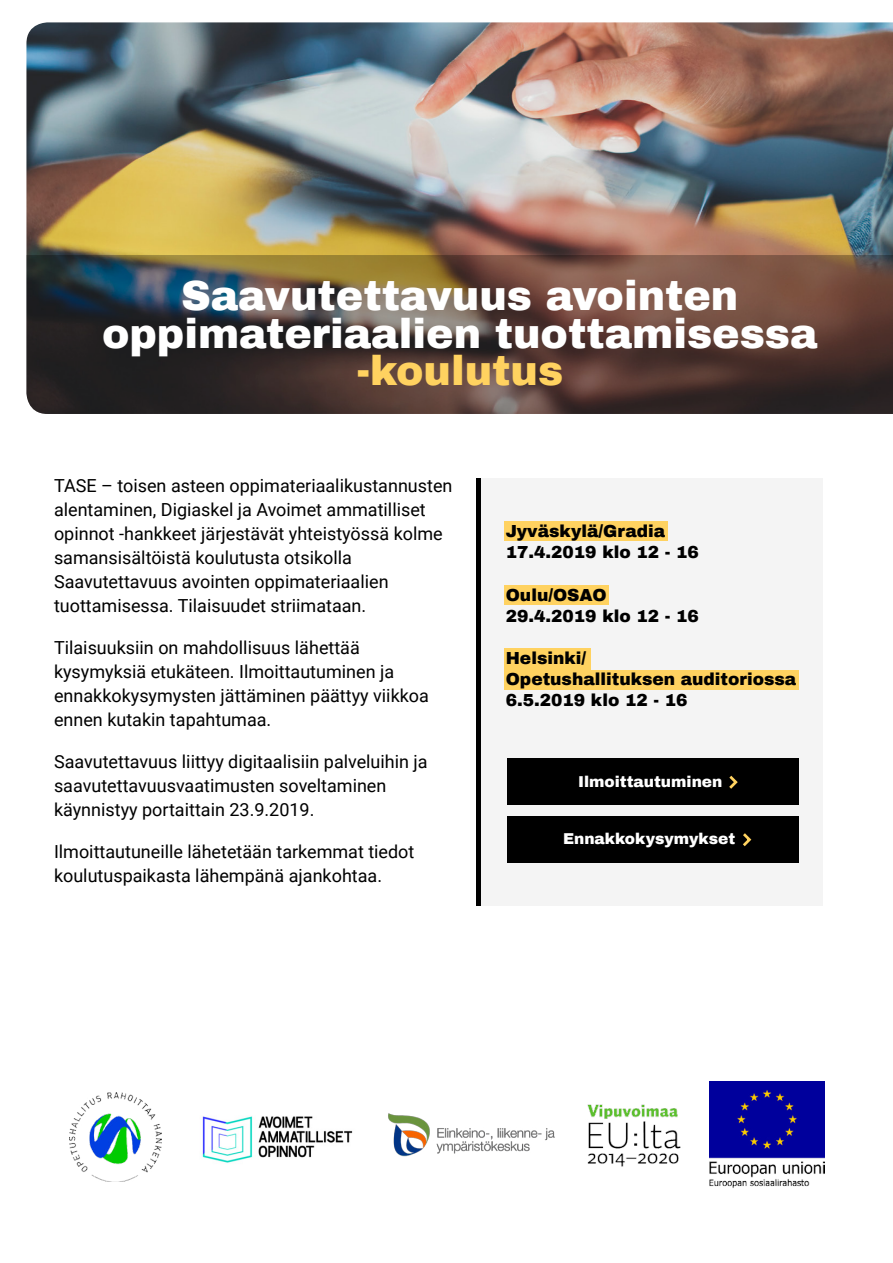
<style>
.page{position:relative;width:893px;height:1263px;background:#fff}
.page>*{position:absolute;margin:0;border:0;box-sizing:border-box;transform-origin:0 0}
.t1{font:900 41.25px/37.5px "Archivo";color:#fff;text-align:center}
.t2{font:900 41.25px "Archivo";color:#ffd260}
.t3{font:18px/24px "Roboto";color:#000}
.t4{font:900 17.1px/21.1px "Archivo";color:#000}
.t5{font:900 15.45px "Archivo";color:#fff}
</style>
<div class="page">
<div style="left:477px;top:478px;width:346px;height:428px;background:#f4f4f4"></div>
<div style="left:508px;top:758px;width:291px;height:46px;background:#000"></div>
<div style="left:508px;top:816px;width:291px;height:47px;background:#000"></div>
<img style="left:26px;top:22px;width:867px;height:233px">
<img style="left:710px;top:1081px;width:115px;height:107px">
<img style="left:388px;top:1113px;width:167px;height:44px">
<img style="left:587px;top:1104px;width:94px;height:63px">
<img style="left:69px;top:1093px;width:92px;height:89px">
<img style="left:202px;top:1116px;width:151px;height:47px">
<hr style="left:477px;top:478px;width:4px;height:428px;background:#000">
<div style="left:504px;top:521px;width:164px;height:20px;background:#ffd260"></div>
<div style="left:504px;top:585px;width:105px;height:19px;background:#ffd260"></div>
<div style="left:504px;top:648px;width:87px;height:22px;background:#ffd260"></div>
<div style="left:504px;top:670px;width:295px;height:19px;background:#ffd260"></div>
<svg style="left:26px;top:255px;width:867px;height:159px;background:#52413a"></svg>
<svg style="left:729px;top:775px;width:9px;height:14px"></svg>
<svg style="left:743px;top:833px;width:9px;height:14px"></svg>
<h1 class="t1" style="left:102px;top:277px;width:717px">Saavutettavuus avointen oppimateriaalien tuottamisessa</h1>
<h1 class="t2" style="left:356px;top:346px;width:208px">-koulutus</h1>
<p class="t3" style="left:54px;top:473px;width:400px">TASE – toisen asteen oppimateriaalikustannusten alentaminen, Digiaskel ja Avoimet ammatilliset opinnot -hankkeet järjestävät yhteistyössä kolme samansisältöistä koulutusta otsikolla Saavutettavuus avointen oppimateriaalien tuottamisessa. Tilaisuudet striimataan.</p>
<p class="t3" style="left:54px;top:635px;width:376px">Tilaisuuksiin on mahdollisuus lähettää kysymyksiä etukäteen. Ilmoittautuminen ja ennakkokysymysten jättäminen päättyy viikkoa ennen kutakin tapahtumaa.</p>
<p class="t3" style="left:54px;top:749px;width:375px">Saavutettavuus liittyy digitaalisiin palveluihin ja saavutettavuusvaatimusten soveltaminen käynnistyy portaittain 23.9.2019.</p>
<p class="t3" style="left:54px;top:839px;width:362px">Ilmoittautuneille lähetetään tarkemmat tiedot koulutuspaikasta lähempänä ajankohtaa.</p>
<p class="t4" style="left:506px;top:521px;width:195px">Jyväskylä/Gradia<br>17.4.2019 klo 12 - 16</p>
<p class="t4" style="left:506px;top:584px;width:195px">Oulu/OSAO<br>29.4.2019 klo 12 - 16</p>
<p class="t4" style="left:506px;top:647px;width:292px">Helsinki/<br>Opetushallituksen auditoriossa<br>6.5.2019 klo 12 - 16</p>
<p class="t5" style="left:578px;top:772px;width:146px">Ilmoittautuminen</p>
<p class="t5" style="left:563px;top:830px;width:174px">Ennakkokysymykset</p>
</div>
